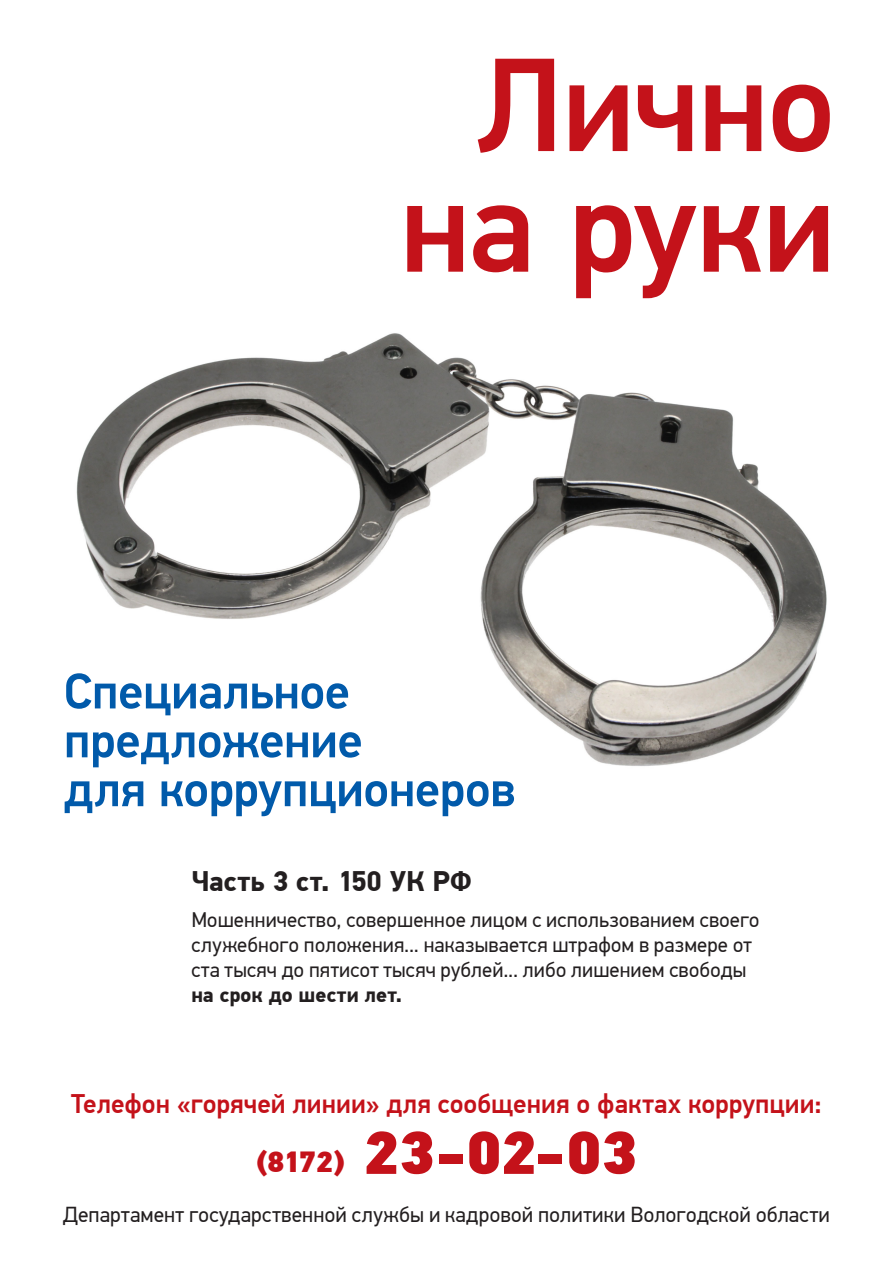
<style>
.page{position:relative;width:893px;height:1263px;background:#fff}
.page>*{position:absolute;margin:0;border:0;box-sizing:border-box;transform-origin:0 0}
.t1{font:500 132.68px/120.6px "PF Din Text Pro";letter-spacing:-.015em;color:#c4121a;text-align:center}
.t2{font:900 60.68px "PF Din Text Pro";color:#c4121a}
.t3{font:500 50.18px/48.9px "PF Din Text Pro";letter-spacing:-.01em;color:#015aaa}
.t4{font:700 28.28px "PF Din Text Pro";color:#231f20}
.t5{font:500 26.92px "PF Din Text Pro";color:#c4121a}
.t6{font:21.67px "PF Din Text Pro";color:#231f20}
.t7{font:21.08px/25.3px "PF Din Text Pro";color:#231f20}
.s1{font-weight:700}
.s2{font-size:29.17px}
</style>
<div class="page">
<img style="left:76px;top:333px;width:751px;height:433px">
<p class="t1" style="left:400px;top:47px;width:437px">Лично на руки</p>
<p class="t3" style="left:64px;top:667px;width:453px">Специальное предложение<br>для коррупционеров</p>
<p class="t4" style="left:191px;top:864px;width:282px">Часть 3 ст. 150 УК РФ</p>
<p class="t7" style="left:191px;top:907px;width:570px">Мошенничество, совершенное лицом с использованием своего служебного положения... наказывается штрафом в размере от ста тысяч до пятисот тысяч рублей... либо лишением свободы <span class="s1">на срок до шести лет.</span></p>
<p class="t5" style="left:71px;top:1088px;width:752px">Телефон «горячей линии» для сообщения о фактах коррупции:</p>
<p class="t2" style="left:255px;top:1114px;width:383px"><span class="s2">(8172)</span> 23-02-03</p>
<p class="t6" style="left:63px;top:1201px;width:769px">Департамент государственной службы и кадровой политики Вологодской области</p>
</div>
